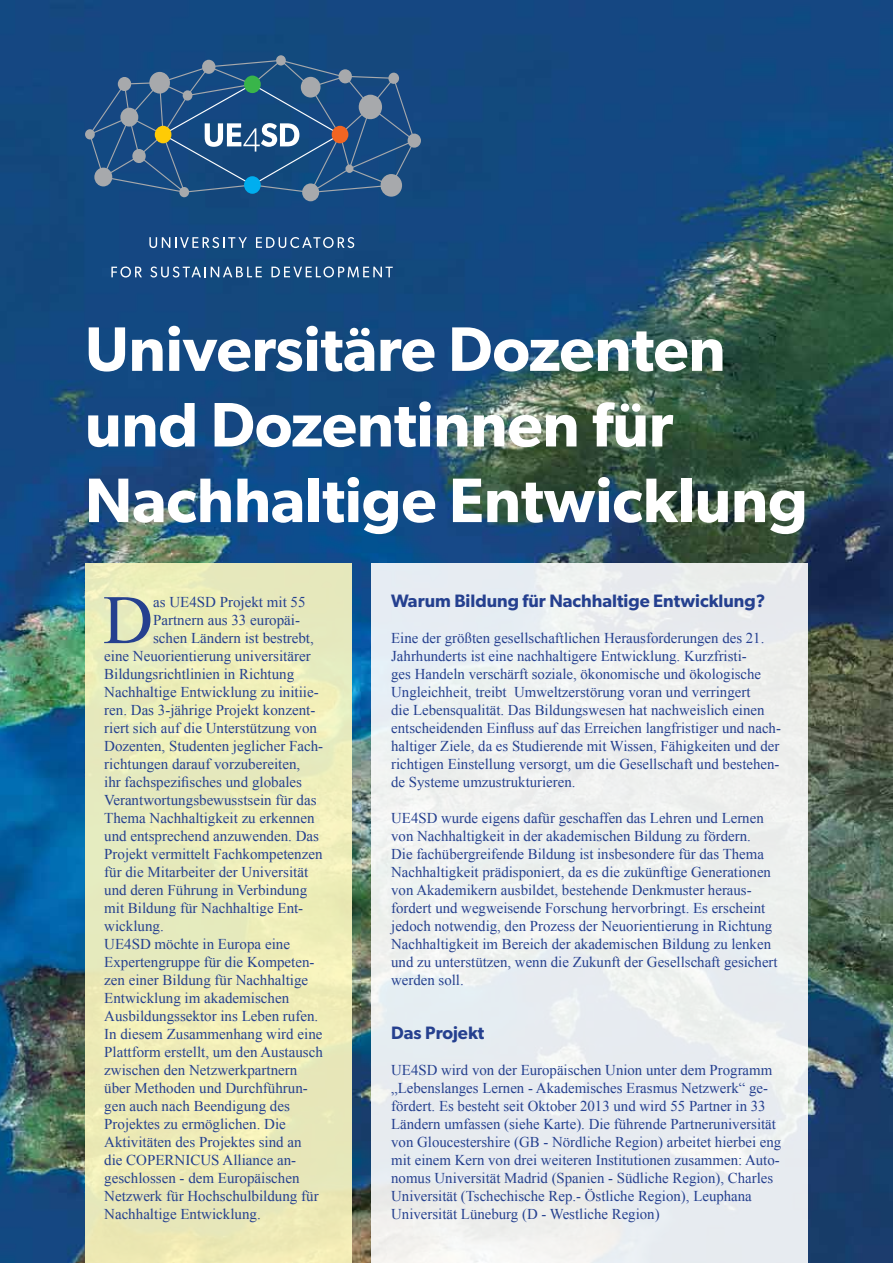
<style>
.page{position:relative;width:893px;height:1263px;background:#fff}
.page>*{position:absolute;margin:0;border:0;box-sizing:border-box;transform-origin:0 0}
.t1{font:69.3px "Times New Roman";color:#25408f}
.t2{font:600 63px/75.6px "Gibson";color:#fff}
.t3{font:600 18px "Gibson";color:#25408f}
.t4{font:15px/18px "Times New Roman";color:#25408f}
</style>
<div class="page">
<img style="left:0;top:0;width:893px;height:1263px">
<div style="left:85px;top:563px;width:266px;height:700px;background:#ececba"></div>
<div style="left:371px;top:563px;width:437px;height:700px;background:#ebeef0"></div>
<svg style="left:85px;top:55px;width:336px;height:146px;background:#295687"></svg>
<svg style="left:163px;top:84px;width:177px;height:101px;background:#2d5b8b"></svg>
<div style="left:244px;top:76px;width:17px;height:17px;background:#39b54a;border-radius:50%"></div>
<div style="left:332px;top:126px;width:16px;height:17px;background:#f26522;border-radius:50%"></div>
<div style="left:244px;top:176px;width:17px;height:18px;background:#00aeef;border-radius:50%"></div>
<div style="left:155px;top:126px;width:16px;height:17px;background:#ffcb05;border-radius:50%"></div>
<svg style="left:149px;top:237px;width:98px;height:11px"></svg>
<svg style="left:256px;top:237px;width:98px;height:11px"></svg>
<svg style="left:111px;top:266px;width:31px;height:11px"></svg>
<svg style="left:150px;top:266px;width:112px;height:11px"></svg>
<svg style="left:271px;top:266px;width:122px;height:11px"></svg>
<h2 class="t2" style="left:85px;top:310px;width:724px">Universitäre Dozenten und Dozentinnen für<br>Nachhaltige Entwicklung</h2>
<h1 class="t1" style="left:103px;top:573px;width:52px">D</h1>
<p class="t4" style="left:153px;top:593px;width:154px">as UE4SD Projekt mit 55</p>
<p class="t4" style="left:153px;top:611px;width:149px">Partnern aus 33 europäi-</p>
<p class="t4" style="left:153px;top:629px;width:162px">schen Ländern ist bestrebt,</p>
<p class="t4" style="left:104px;top:647px;width:208px">eine Neuorientierung universitärer</p>
<p class="t4" style="left:104px;top:665px;width:192px">Bildungsrichtlinien in Richtung</p>
<p class="t4" style="left:104px;top:683px;width:216px">Nachhaltige Entwicklung zu initiie-</p>
<p class="t4" style="left:104px;top:701px;width:213px">ren. Das 3-jährige Projekt konzent-</p>
<p class="t4" style="left:104px;top:719px;width:214px">riert sich auf die Unterstützung von</p>
<p class="t4" style="left:104px;top:737px;width:221px">Dozenten, Studenten jeglicher Fach-</p>
<p class="t4" style="left:104px;top:755px;width:198px">richtungen darauf vorzubereiten,</p>
<p class="t4" style="left:104px;top:773px;width:199px">ihr fachspezifisches und globales</p>
<p class="t4" style="left:104px;top:791px;width:214px">Verantwortungsbewusstsein für das</p>
<p class="t4" style="left:104px;top:809px;width:212px">Thema Nachhaltigkeit zu erkennen</p>
<p class="t4" style="left:104px;top:827px;width:216px">und entsprechend anzuwenden. Das</p>
<p class="t4" style="left:104px;top:845px;width:220px">Projekt vermittelt Fachkompetenzen</p>
<p class="t4" style="left:104px;top:863px;width:206px">für die Mitarbeiter der Universität</p>
<p class="t4" style="left:104px;top:881px;width:205px">und deren Führung in Verbindung</p>
<p class="t4" style="left:104px;top:899px;width:201px">mit Bildung für Nachhaltige Ent-</p>
<p class="t4" style="left:104px;top:917px;width:61px">wicklung.</p>
<p class="t4" style="left:104px;top:935px;width:187px">UE4SD möchte in Europa eine</p>
<p class="t4" style="left:104px;top:953px;width:212px">Expertengruppe für die Kompeten-</p>
<p class="t4" style="left:104px;top:971px;width:206px">zen einer Bildung für Nachhaltige</p>
<p class="t4" style="left:104px;top:989px;width:186px">Entwicklung im akademischen</p>
<p class="t4" style="left:104px;top:1007px;width:216px">Ausbildungssektor ins Leben rufen.</p>
<p class="t4" style="left:104px;top:1025px;width:220px">In diesem Zusammenhang wird eine</p>
<p class="t4" style="left:104px;top:1043px;width:220px">Plattform erstellt, um den Austausch</p>
<p class="t4" style="left:104px;top:1061px;width:195px">zwischen den Netzwerkpartnern</p>
<p class="t4" style="left:104px;top:1079px;width:205px">über Methoden und Durchführun-</p>
<p class="t4" style="left:104px;top:1097px;width:187px">gen auch nach Beendigung des</p>
<p class="t4" style="left:104px;top:1115px;width:183px">Projektes zu ermöglichen. Die</p>
<p class="t4" style="left:104px;top:1133px;width:199px">Aktivitäten des Projektes sind an</p>
<p class="t4" style="left:104px;top:1151px;width:194px">die COPERNICUS Alliance an-</p>
<p class="t4" style="left:104px;top:1169px;width:197px">geschlossen - dem Europäischen</p>
<p class="t4" style="left:104px;top:1187px;width:216px">Netzwerk für Hochschulbildung für</p>
<p class="t4" style="left:104px;top:1205px;width:158px">Nachhaltige Entwicklung.</p>
<p class="t3" style="left:391px;top:590px;width:376px">Warum Bildung für Nachhaltige Entwicklung?</p>
<p class="t4" style="left:391px;top:629px;width:391px">Eine der größten gesellschaftlichen Herausforderungen des 21.<br>Jahrhunderts ist eine nachhaltigere Entwicklung. Kurzfristi-<br>ges Handeln verschärft soziale, ökonomische und ökologische Ungleichheit, treibt Umweltzerstörung voran und verringert<br>die Lebensqualität. Das Bildungswesen hat nachweislich einen entscheidenden Einfluss auf das Erreichen langfristiger und nach&shy;haltiger Ziele, da es Studierende mit Wissen, Fähigkeiten und der richtigen Einstellung versorgt, um die Gesellschaft und bestehen&shy;de Systeme umzustrukturieren.</p>
<p class="t4" style="left:391px;top:809px;width:388px">UE4SD wurde eigens dafür geschaffen das Lehren und Lernen von Nachhaltigkeit in der akademischen Bildung zu fördern.<br>Die fachübergreifende Bildung ist insbesondere für das Thema Nachhaltigkeit prädisponiert, da es die zukünftige Generationen von Akademikern ausbildet, bestehende Denkmuster heraus&shy;fordert und wegweisende Forschung hervorbringt. Es erscheint jedoch notwendig, den Prozess der Neuorientierung in Richtung Nachhaltigkeit im Bereich der akademischen Bildung zu lenken und zu unterstützen, wenn die Zukunft der Gesellschaft gesichert werden soll.</p>
<p class="t3" style="left:391px;top:1022px;width:95px">Das Projekt</p>
<p class="t4" style="left:391px;top:1061px;width:392px">UE4SD wird von der Europäischen Union unter dem Programm „Lebenslanges Lernen - Akademisches Erasmus Netzwerk“ ge&shy;fördert. Es besteht seit Oktober 2013 und wird 55 Partner in 33<br>Ländern umfassen (siehe Karte). Die führende Partneruniversität von Gloucestershire (GB - Nördliche Region) arbeitet hierbei eng mit einem Kern von drei weiteren Institutionen zusammen: Auto&shy;nomus Universität Madrid (Spanien - Südliche Region), Charles Universität (Tschechische Rep.- Östliche Region), Leuphana Universität Lüneburg (D - Westliche Region)</p>
</div>
